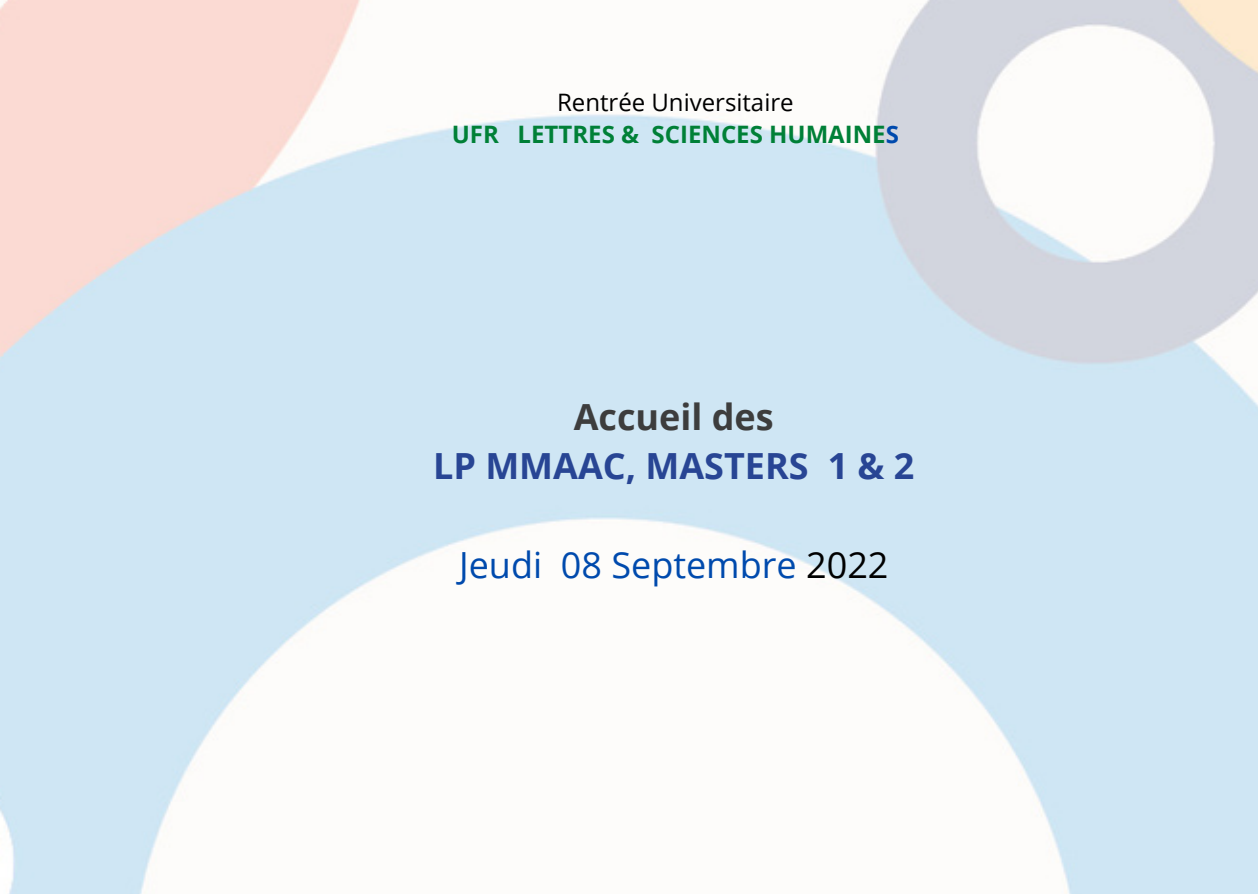
<style>
.page{position:relative;width:1258px;height:894px;background:#fff}
.page>*{position:absolute;margin:0;border:0;box-sizing:border-box;transform-origin:0 0}
.t1{font:36px "Open Sans";color:#004aad}
.t2{font:700 36px "Open Sans";color:#284594}
.t3{font:700 36px "Open Sans";color:#3d3d3d}
.t4{font:700 24px/32.1px "Open Sans";color:#008037;text-align:center}
.s1{font-weight:400;color:#000}
.s2{color:#004aad}
.s3{color:#000}
</style>
<div class="page">
<p class="t4" style="left:452px;top:86px;width:449px"><span class="s1">Rentrée Universitaire<br></span>UFR LETTRES &amp; SCIENCES HUMAINE<span class="s2">S</span></p>
<h1 class="t3" style="left:574px;top:391px;width:201px">Accueil des</h1>
<h1 class="t2" style="left:433px;top:440px;width:483px">LP MMAAC, MASTERS 1 &amp; 2</h1>
<h1 class="t1" style="left:459px;top:539px;width:431px">Jeudi 08 Septembre <span class="s3">2022</span></h1>
</div>
